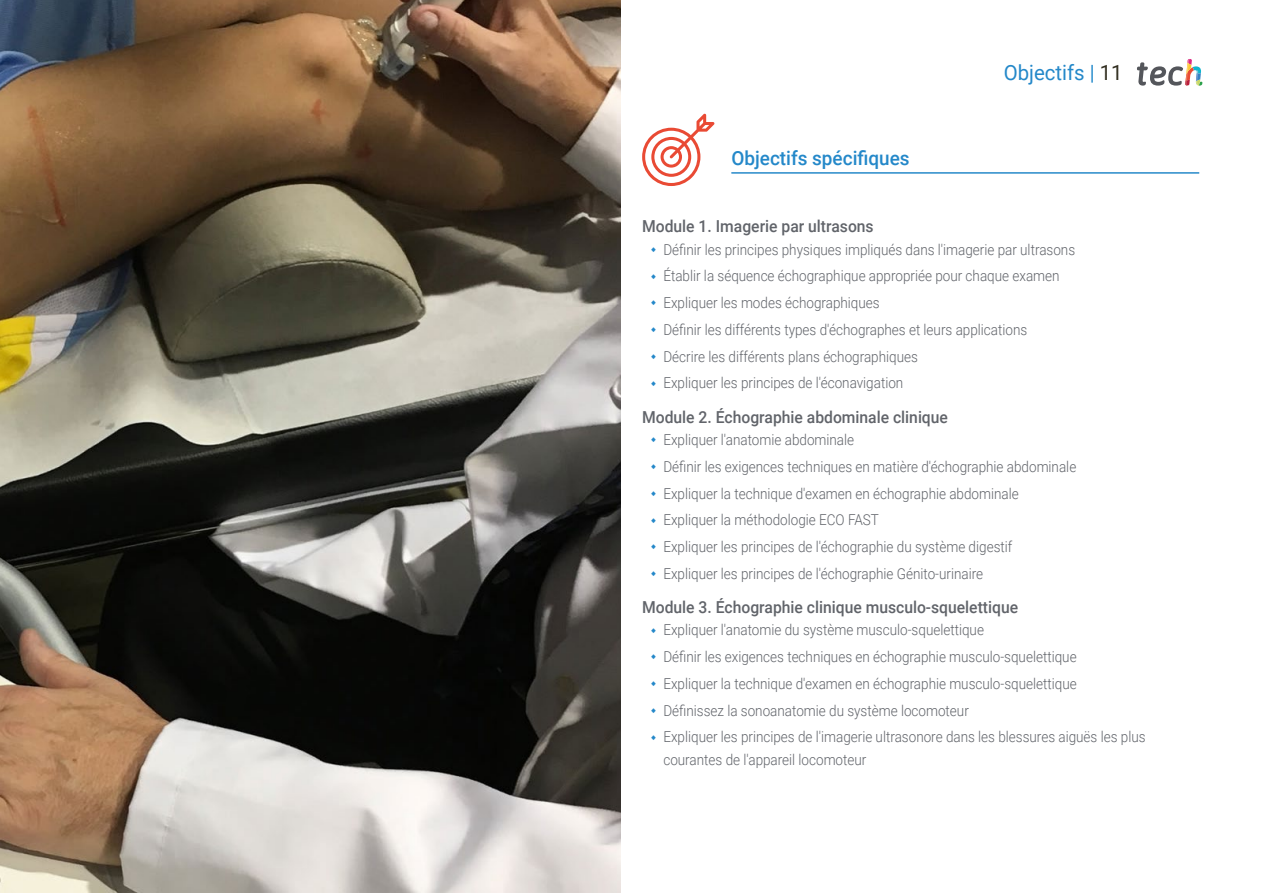
<style>
.page{position:relative;width:1263px;height:893px;background:#fff}
.page>*{position:absolute;margin:0;border:0;box-sizing:border-box;transform-origin:0 0}
.t1{font:21px "Roboto";color:#2488c9}
.t2{font:500 19.5px "Roboto";color:#2488c9}
.t3{font:500 16.5px "Roboto";color:#61646a;scale:.95 1}
.t4{font:300 15px/26.7px "Roboto";color:#61646a;scale:.9 1}
.s1{color:#2289cb}
.s2{color:#312e20}
</style>
<div class="page">
<svg style="left:642px;top:114px;width:72px;height:72px"></svg>
<hr style="left:731px;top:173px;width:468px;height:1px;background:#2488c9">
<img style="left:0;top:0;width:621px;height:893px">
<svg style="left:1137px;top:59px;width:65px;height:27px"></svg>
<h2 class="t2" style="left:731px;top:144px;width:180px">Objectifs spécifiques</h2>
<h1 class="t1" style="left:1004px;top:57px;width:120px">Objectifs <span class="s1">|</span> <span class="s2">11</span></h1>
<p class="t3" style="left:642px;top:215px;width:245px">Module 1. Imagerie par ultrasons</p>
<p class="t4" style="left:663px;top:235px;width:459px">Définir les principes physiques impliqués dans l'imagerie par ultrasons Établir la séquence échographique appropriée pour chaque examen Expliquer les modes échographiques<br>Définir les différents types d'échographes et leurs applications<br>Décrire les différents plans échographiques<br>Expliquer les principes de l'éconavigation</p>
<p class="t3" style="left:642px;top:405px;width:323px">Module 2. Échographie abdominale clinique</p>
<p class="t4" style="left:663px;top:426px;width:460px">Expliquer l'anatomie abdominale<br>Définir les exigences techniques en matière d'échographie abdominale Expliquer la technique d'examen en échographie abdominale Expliquer la méthodologie ECO FAST<br>Expliquer les principes de l'échographie du système digestif<br>Expliquer les principes de l'échographie Génito-urinaire</p>
<p class="t3" style="left:642px;top:596px;width:397px">Module 3. Échographie clinique musculo-squelettique</p>
<p class="t4" style="left:663px;top:616px;width:537px">Expliquer l'anatomie du système musculo-squelettique<br>Définir les exigences techniques en échographie musculo-squelettique<br>Expliquer la technique d'examen en échographie musculo-squelettique<br>Définissez la sonoanatomie du système locomoteur<br>Expliquer les principes de l'imagerie ultrasonore dans les blessures aiguës les plus</p>
<p class="t4" style="left:663px;top:746px;width:227px">courantes de l'appareil locomoteur</p>
</div>
